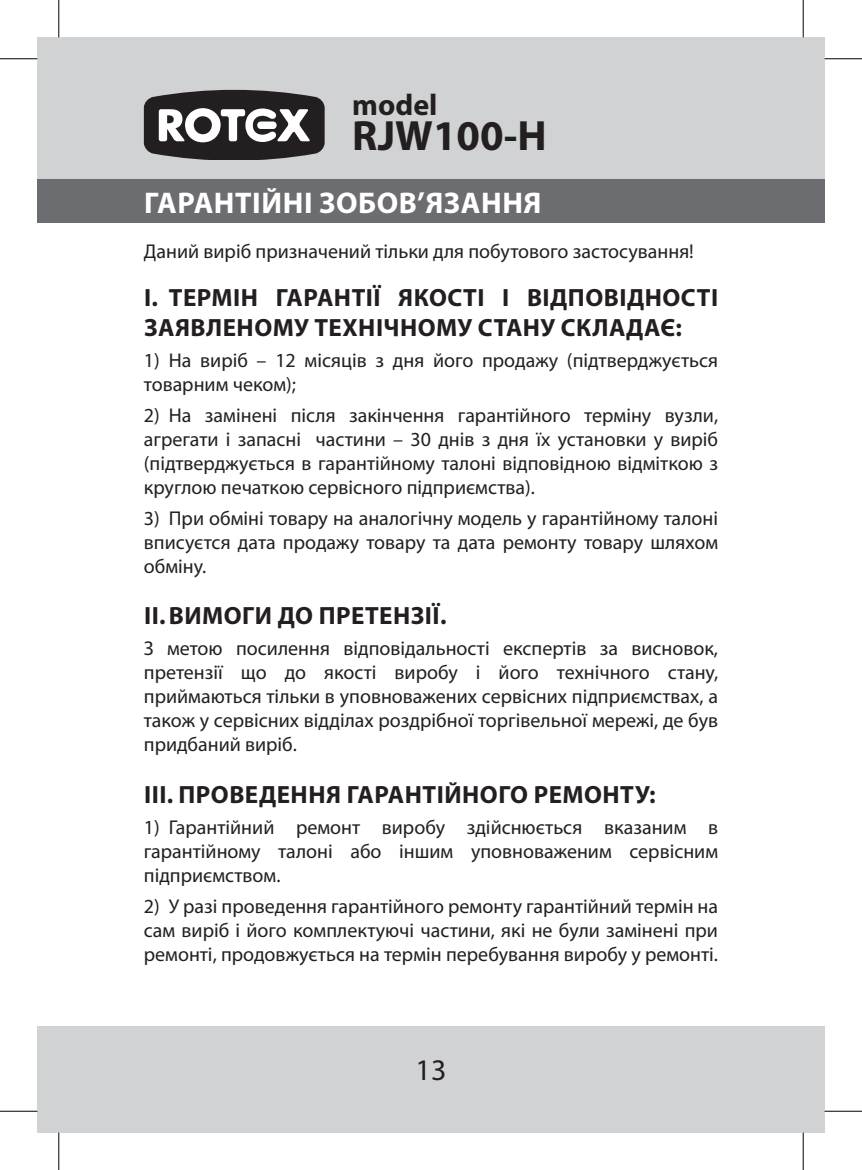
<style>
.page{position:relative;width:862px;height:1170px;background:#fff}
.page>*{position:absolute;margin:0;border:0;box-sizing:border-box;transform-origin:0 0}
.t1{font:700 42.5px "Myriad Pro";color:#231f20}
.Headr{font:700 30px "Myriad Pro";letter-spacing:.02em;color:#fff}
.t2{font:700 30px "Myriad Pro";color:#231f20}
.t3{font:30px "Myriad Pro";color:#231f20}
.Heading{font:700 25px/30px "Myriad Pro";letter-spacing:.02em;color:#231f20}
.PlainText{font:20px/24px "Myriad Pro";color:#231f20;text-align:justify}
</style>
<div class="page">
<div style="left:38px;top:38px;width:21px;height:185px;background:#d1d2d4"></div>
<div style="left:59px;top:38px;width:765px;height:185px;background:#d1d2d4"></div>
<div style="left:38px;top:180px;width:21px;height:43px;background:#6c6d70"></div>
<div style="left:59px;top:180px;width:765px;height:43px;background:#6c6d70"></div>
<div style="left:38px;top:1026px;width:21px;height:106px;background:#d1d2d4"></div>
<div style="left:59px;top:1026px;width:765px;height:106px;background:#d1d2d4"></div>
<svg style="left:144px;top:90px;width:181px;height:69px"></svg>
<hr style="left:0;top:58px;width:38px;height:1px;background:#000">
<hr style="left:824px;top:58px;width:38px;height:1px;background:#000">
<hr style="left:0;top:1111px;width:38px;height:1px;background:#000">
<hr style="left:824px;top:1111px;width:38px;height:1px;background:#000">
<hr style="left:58px;top:0;width:1px;height:38px;background:#000">
<hr style="left:58px;top:1132px;width:1px;height:38px;background:#000">
<hr style="left:802px;top:0;width:1px;height:38px;background:#000">
<hr style="left:802px;top:1132px;width:1px;height:38px;background:#000">
<h2 class="t2" style="left:352px;top:85px;width:87px">model</h2>
<h1 class="t1" style="left:352px;top:108px;width:196px">RJW100-H</h1>
<p class="Headr" style="left:144px;top:183px;width:399px">ГАРАНТІЙНІ ЗОБОВ’ЯЗАННЯ</p>
<p class="PlainText" style="left:144px;top:239px;width:551px">Даний виріб призначений тільки для побутового застосування!</p>
<p class="Heading" style="left:144px;top:281px;width:575px">I. ТЕРМІН ГАРАНТІЇ ЯКОСТІ І ВІДПОВІДНОСТІ<br>ЗАЯВЛЕНОМУ ТЕХНІЧНОМУ СТАНУ СКЛАДАЄ:</p>
<p class="PlainText" style="left:144px;top:348px;width:575px">1) На виріб – 12 місяців з дня його продажу (підтверджується товарним чеком);</p>
<p class="PlainText" style="left:144px;top:403px;width:576px">2) На замінені після закінчення гарантійного терміну вузли, агрегати і запасні частини – 30 днів з дня їх установки у виріб (підтверджується в гарантійному талоні відповідною відміткою з круглою печаткою сервісного підприємства).</p>
<p class="PlainText" style="left:144px;top:506px;width:576px">3) При обміні товару на аналогічну модель у гарантійному талоні вписуєтся дата продажу товару та дата ремонту товару шляхом обміну.</p>
<p class="Heading" style="left:144px;top:600px;width:304px">II.ВИМОГИ ДО ПРЕТЕНЗІЇ.</p>
<p class="PlainText" style="left:144px;top:636px;width:576px">З метою посилення відповідальності експертів за висновок, претензії що до якості виробу і його технічного стану, приймаються тільки в уповноважених сервісних підприємствах, а також у сервісних відділах роздрібної торгівельної мережі, де був придбаний виріб.</p>
<p class="Heading" style="left:144px;top:778px;width:513px">III. ПРОВЕДЕННЯ ГАРАНТІЙНОГО РЕМОНТУ:</p>
<p class="PlainText" style="left:144px;top:815px;width:576px">1) Гарантійний ремонт виробу здійснюється вказаним в гарантійному талоні або іншим уповноваженим сервісним підприємством.</p>
<p class="PlainText" style="left:144px;top:894px;width:576px">2) У разі проведення гарантійного ремонту гарантійний термін на сам виріб і його комплектуючі частини, які не були замінені при ремонті, продовжується на термін перебування виробу у ремонті.</p>
<h2 class="t3" style="left:415px;top:1051px;width:32px">13</h2>
</div>
